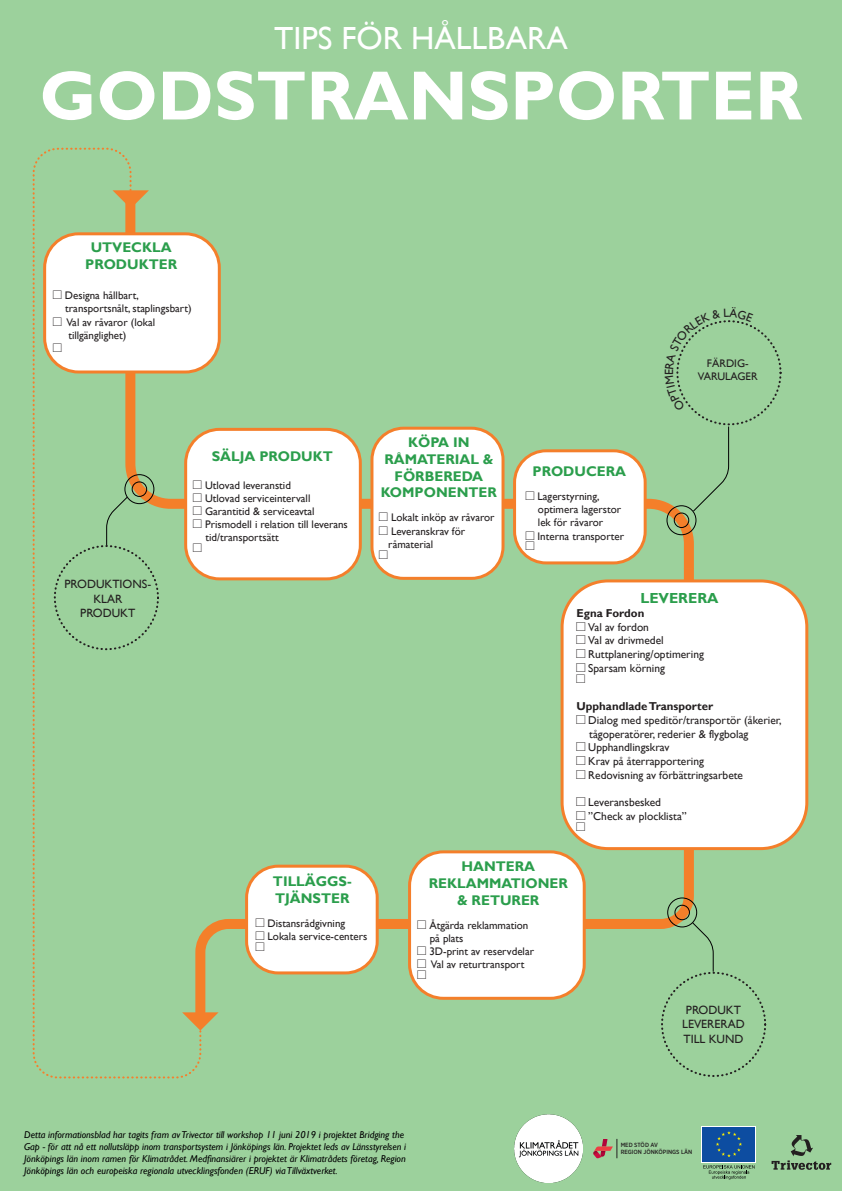
<style>
.page{position:relative;width:842px;height:1191px;background:#9cd19c}
.page>*{position:absolute;margin:0;border:0;box-sizing:border-box;transform-origin:0 0}
.t1{font:700 70px "Gill Sans";color:#fff}
.t2{font:32px "Gill Sans";color:#fff}
.t3{font:700 14.5px "Gill Sans";color:#2b9e4c}
.t4{font:700 14px/16.8px "Gill Sans";color:#2b9e4c;text-align:center}
.t5{font:12px/14.4px "Gill Sans";color:#231f20;text-align:center}
.t6{font:11.4px/13.7px "Gill Sans";color:#231f20}
.t7{font:700 11.4px "Gill Sans";color:#231f20}
.t8{font:11px/13.2px "Gill Sans";color:#231f20}
.t9{font:italic 10px/12px "Gill Sans";color:#000001}
.t10{font:500 6px/7.3px "Gotham Narrow";color:#231f20}
</style>
<div class="page">
<svg style="left:202px;top:558px;width:497px;height:458px"></svg>
<svg style="left:202px;top:1012px;width:17px;height:17px"></svg>
<svg style="left:771px;top:1135px;width:60px;height:34px"></svg>
<img style="left:514px;top:1114px;width:68px;height:68px">
<svg style="left:702px;top:1126px;width:54px;height:36px"></svg>
<div style="left:703px;top:1126px;width:52px;height:35px;background:#0d4da1"></div>
<svg style="left:716px;top:1131px;width:26px;height:26px"></svg>
<svg style="left:703px;top:1165px;width:52px;height:14px"></svg>
<svg style="left:593px;top:1138px;width:25px;height:20px"></svg>
<div style="left:562px;top:581px;width:245px;height:267px;background:#fff;border-radius:46px"></div>
<div style="left:561px;top:579px;width:247px;height:271px;border:3px solid #f47f2b;border-radius:46px"></div>
<svg style="left:633px;top:425px;width:97px;height:154px"></svg>
<div style="left:674px;top:904px;width:16px;height:16px;border:1px solid #000001;border-radius:50%"></div>
<div style="left:667px;top:897px;width:30px;height:30px;border:1px solid #000001;border-radius:50%"></div>
<svg style="left:691px;top:921px;width:23px;height:51px"></svg>
<div style="left:372px;top:428px;width:131px;height:150px;background:#fff;border-radius:32px"></div>
<div style="left:370px;top:427px;width:134px;height:153px;border:3px solid #f47f2b;border-radius:32px"></div>
<div style="left:45px;top:234px;width:174px;height:138px;background:#fff;border-radius:34px"></div>
<div style="left:186px;top:429px;width:174px;height:150px;background:#fff;border-radius:34px"></div>
<div style="left:184px;top:428px;width:178px;height:152px;border:3px solid #f47f2b;border-radius:34px"></div>
<div style="left:514px;top:451px;width:131px;height:112px;background:#fff;border-radius:32px"></div>
<div style="left:513px;top:449px;width:134px;height:115px;border:3px solid #f47f2b;border-radius:32px"></div>
<div style="left:247px;top:866px;width:130px;height:107px;background:#fff;border-radius:32px"></div>
<div style="left:245px;top:864px;width:134px;height:110px;border:3px solid #f47f2b;border-radius:32px"></div>
<div style="left:661px;top:971px;width:105px;height:106px;border:2px dashed #231f20;border-radius:50%"></div>
<svg style="left:32px;top:147px;width:170px;height:932px"></svg>
<div style="left:410px;top:852px;width:174px;height:146px;background:#fff;border-radius:34px"></div>
<div style="left:408px;top:850px;width:178px;height:149px;border:3px solid #f47f2b;border-radius:34px"></div>
<svg style="left:53px;top:290px;width:9px;height:9px"></svg>
<svg style="left:53px;top:317px;width:9px;height:8px"></svg>
<svg style="left:53px;top:343px;width:9px;height:9px"></svg>
<svg style="left:193px;top:480px;width:9px;height:48px"></svg>
<svg style="left:193px;top:543px;width:9px;height:9px"></svg>
<svg style="left:676px;top:376px;width:9px;height:24px"></svg>
<svg style="left:676px;top:320px;width:76px;height:49px"></svg>
<h2 class="t2" style="left:274px;top:20px;width:295px">TIPS FÖR HÅLLBARA</h2>
<h1 class="t1" style="left:40px;top:54px;width:764px">GODSTRANSPORTER</h1>
<p class="t4" style="left:85px;top:239px;width:93px">UTVECKLA<br>PRODUKTER</p>
<p class="t8" style="left:65px;top:289px;width:128px">Designa hållbart, transportsnålt, staplingsbart)<br>Val av råvaror (lokal tillgänglighet)</p>
<p class="t5" style="left:662px;top:375px;width:8px;rotate:-90deg">E</p>
<p class="t8" style="left:698px;top:356px;width:61px;text-align:center">FÄRDIG-<br>VARULAGER</p>
<p class="t5" style="left:64px;top:577px;width:88px">PRODUKTIONS-<br>KLAR<br>PRODUKT</p>
<p class="t4" style="left:212px;top:448px;width:123px">SÄLJA PRODUKT</p>
<p class="t8" style="left:205px;top:478px;width:144px">Utlovad leveranstid<br>Utlovad serviceintervall<br>Garantitid &amp; serviceavtal<br>Prismodell i relation till leverans tid/transportsätt</p>
<p class="t4" style="left:381px;top:434px;width:118px">KÖPA IN<br>RÅMATERIAL &amp;<br>FÖRBEREDA<br>KOMPONENTER</p>
<p class="t8" style="left:388px;top:511px;width:108px">Lokalt inköp av råvaror<br>Leveranskrav för råmaterial</p>
<p class="t4" style="left:532px;top:463px;width:95px">PRODUCERA</p>
<p class="t8" style="left:538px;top:490px;width:88px">Lagerstyrning, optimera lagerstor lek för råvaror<br>Interna transporter</p>
<p class="t4" style="left:273px;top:873px;width:80px;text-align:left">TILLÄGGS-<br>TJÄNSTER</p>
<p class="t8" style="left:268px;top:917px;width:101px">Distansrådgivning<br>Lokala service-centers</p>
<h3 class="t3" style="left:640px;top:589px;width:80px">LEVERERA</h3>
<p class="t7" style="left:577px;top:606px;width:69px">Egna Fordon</p>
<p class="t6" style="left:588px;top:620px;width:117px">Val av fordon<br>Val av drivmedel<br>Ruttplanering/optimering<br>Sparsam körning</p>
<p class="t7" style="left:577px;top:699px;width:138px">Upphandlade Transporter</p>
<p class="t6" style="left:588px;top:713px;width:195px">Dialog med speditör/transportör (åkerier, tågoperatörer, rederier &amp; flygbolag<br>Upphandlingskrav<br>Krav på återrapportering<br>Redovisning av förbättringsarbete</p>
<p class="t6" style="left:588px;top:795px;width:100px">Leveransbesked ”Check av plocklista”</p>
<p class="t4" style="left:429px;top:858px;width:141px">HANTERA<br>REKLAMMATIONER &amp; RETURER</p>
<p class="t8" style="left:429px;top:918px;width:106px">Åtgärda reklammation på plats<br>3D-print av reservdelar<br>Val av returtransport</p>
<p class="t5" style="left:682px;top:1002px;width:64px">PRODUKT<br>LEVERERAD<br>TILL KUND</p>
<p class="t9" style="left:24px;top:1129px;width:383px">Detta informationsblad har tagits fram av Trivector till workshop 11 juni 2019 i projektet Bridging the Gap - för att nå ett nollutsläpp inom transportsystem i Jönköpings län. Projektet leds av Länsstyrelsen i Jönköpings län inom ramen för Klimatrådet. Medfinansiärer i projektet är Klimatrådets företag, Region Jönköpings län och europeiska regionala utvecklingsfonden (ERUF) via Tillväxtverket.</p>
<p class="t10" style="left:621px;top:1141px;width:73px">MED STÖD AV<br>REGION JÖNKÖPINGS LÄN</p>
</div>
